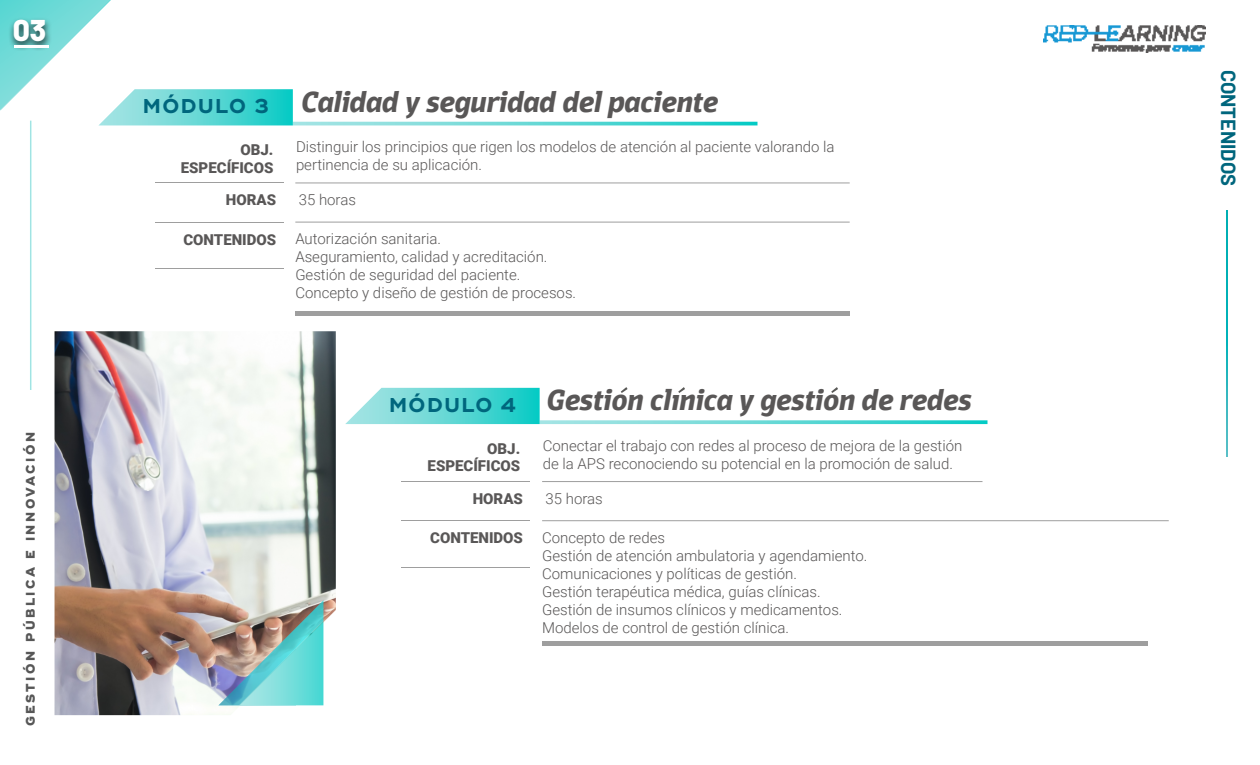
<style>
.page{position:relative;width:1260px;height:765px;background:#fff}
.page>*{position:absolute;margin:0;border:0;box-sizing:border-box;transform-origin:0 0}
.t1{font:italic 700 30px "Domotika Trial";color:#595757}
.t2{font:800 30px "Barlow";color:#fff}
.t3{font:700 20px "Ridley Grotesk";letter-spacing:.075em;color:#00667d}
.t4{font:700 20px "Barlow";color:#00667d}
.t5{font:300 15px/18px "Roboto";color:#595757}
.t6{font:900 15px/17.5px "Roboto";color:#595757;text-align:right}
.t7{font:800 12.5px "Ridley Grotesk";letter-spacing:.2em;color:#575757}
</style>
<div class="page">
<img style="left:1044px;top:25px;width:162px;height:28px">
<hr style="left:155px;top:183px;width:128px;height:1px;background:#9e9e9e">
<hr style="left:402px;top:481px;width:128px;height:1px;background:#9e9e9e">
<hr style="left:155px;top:222px;width:128px;height:1px;background:#9e9e9e">
<hr style="left:402px;top:520px;width:128px;height:1px;background:#9e9e9e">
<hr style="left:155px;top:269px;width:128px;height:1px;background:#9e9e9e">
<hr style="left:402px;top:567px;width:128px;height:1px;background:#9e9e9e">
<div style="left:296px;top:311px;width:554px;height:5px;background:#9e9e9e"></div>
<div style="left:542px;top:641px;width:606px;height:5px;background:#9e9e9e"></div>
<svg style="left:1227px;top:211px;width:1px;height:246px"></svg>
<hr style="left:295px;top:183px;width:555px;height:1px;background:#9e9e9e">
<hr style="left:542px;top:481px;width:440px;height:1px;background:#9e9e9e">
<hr style="left:295px;top:222px;width:555px;height:1px;background:#9e9e9e">
<hr style="left:542px;top:520px;width:627px;height:1px;background:#9e9e9e">
<svg style="left:540px;top:420px;width:448px;height:4px;background:#6edbd8"></svg>
<svg style="left:0;top:0;width:293px;height:125px"></svg>
<svg style="left:345px;top:388px;width:195px;height:36px;background:#6bdad8"></svg>
<svg style="left:678px;top:387px;width:7px;height:6px"></svg>
<svg style="left:621px;top:387px;width:6px;height:6px"></svg>
<svg style="left:831px;top:387px;width:7px;height:6px"></svg>
<img style="left:55px;top:331px;width:281px;height:384px">
<img style="left:218px;top:600px;width:105px;height:105px">
<h1 class="t2" style="left:13px;top:8px;width:35px">03</h1>
<p class="t7" style="left:23px;top:726px;width:296px;rotate:-90deg">GESTIÓN PÚBLICA E INNOVACIÓN</p>
<h2 class="t3" style="left:143px;top:94px;width:128px">MÓDULO 3</h2>
<h1 class="t1" style="left:300px;top:85px;width:418px">Calidad y seguridad del paciente</h1>
<p class="t6" style="left:181px;top:141px;width:94px">OBJ.<br>ESPECÍFICOS</p>
<p class="t5" style="left:296px;top:138px;width:540px">Distinguir los principios que rigen los modelos de atención al paciente valorando la pertinencia de su aplicación.</p>
<p class="t6" style="left:226px;top:191px;width:52px">HORAS</p>
<p class="t5" style="left:299px;top:190px;width:59px">35 horas</p>
<p class="t6" style="left:183px;top:230px;width:94px">CONTENIDOS</p>
<p class="t5" style="left:295px;top:230px;width:282px">Autorización sanitaria.<br>Aseguramiento, calidad y acreditación.<br>Gestión de seguridad del paciente.<br>Concepto y diseño de gestión de procesos.</p>
<h2 class="t3" style="left:389px;top:393px;width:128px">MÓDULO 4</h2>
<h1 class="t1" style="left:546px;top:382px;width:427px">Gestion clinica y gestion de redes</h1>
<p class="t6" style="left:428px;top:439px;width:94px">OBJ.<br>ESPECÍFICOS</p>
<p class="t5" style="left:543px;top:436px;width:421px">Conectar el trabajo con redes al proceso de mejora de la gestión de la APS reconociendo su potencial en la promoción de salud.</p>
<p class="t6" style="left:473px;top:489px;width:52px">HORAS</p>
<p class="t5" style="left:546px;top:489px;width:59px">35 horas</p>
<p class="t6" style="left:430px;top:529px;width:94px">CONTENIDOS</p>
<p class="t5" style="left:542px;top:528px;width:327px">Concepto de redes<br>Gestión de atención ambulatoria y agendamiento.<br>Comunicaciones y políticas de gestión.<br>Gestión terapéutica médica, guías clínicas.<br>Gestión de insumos clínicos y medicamentos.<br>Modelos de control de gestión clínica.</p>
<h2 class="t4" style="left:1243px;top:70px;width:118px;rotate:90deg">CONTENIDOS</h2>
</div>
